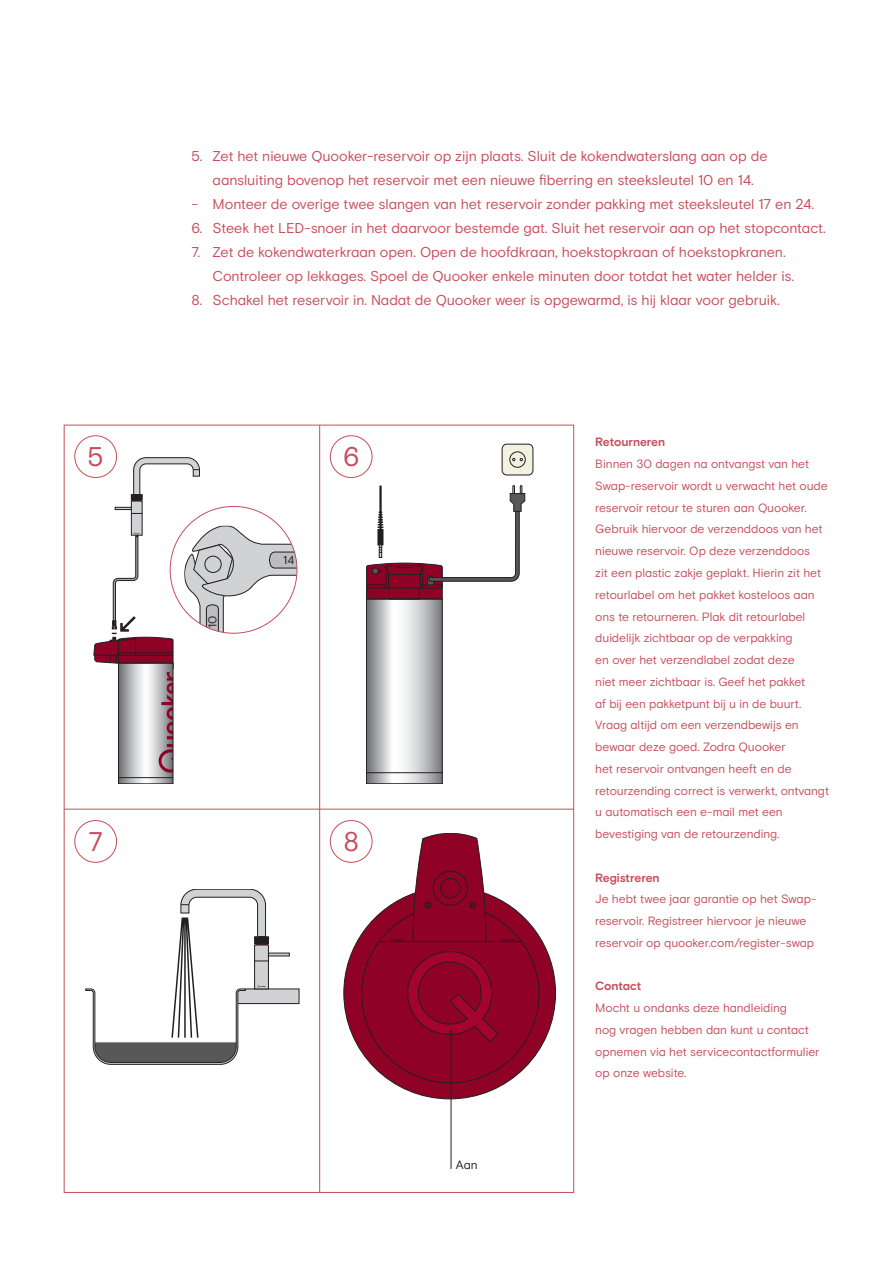
<style>
.page{position:relative;width:893px;height:1263px;background:#fff}
.page>*{position:absolute;margin:0;border:0;box-sizing:border-box;transform-origin:0 0}
.Body_tekst_9_5pt{font:27px "Basis Grotesque Pro";color:#c64e5c}
.Body_tekst_9_5pt-2{font:14.25px/24px "Basis Grotesque Pro";letter-spacing:-.01em;color:#c64e5c;text-align:center}
.Kleine_body_tekst_8pt{font:12px/21.8px "Basis Grotesque Pro";letter-spacing:-.005em;color:#c64e5c}
.Kleine_body_tekst_8pt-2{font:700 12px "Basis Grotesque Pro";letter-spacing:-.005em;color:#c64e5c}
.t1{font:12px "Basis Grotesque Pro";color:#231f20}
.t2{font:11.55px "Basis Grotesque Pro";color:#231f20}
</style>
<div class="page">
<hr style="left:319px;top:425px;width:1px;height:767px;background:#c64e5c">
<hr style="left:64px;top:809px;width:510px;height:1px;background:#c64e5c">
<div style="left:74px;top:435px;width:43px;height:43px;border:1px solid #c64e5c;border-radius:50%"></div>
<div style="left:74px;top:820px;width:43px;height:43px;border:1px solid #c64e5c;border-radius:50%"></div>
<div style="left:330px;top:435px;width:42px;height:43px;border:1px solid #c64e5c;border-radius:50%"></div>
<div style="left:330px;top:820px;width:42px;height:43px;border:1px solid #c64e5c;border-radius:50%"></div>
<svg style="left:344px;top:833px;width:212px;height:266px"></svg>
<hr style="left:451px;top:1029px;width:1px;height:140px;background:#231f20">
<div style="left:502px;top:444px;width:31px;height:31px;background:#f3f1df;border-radius:5px"></div>
<div style="left:502px;top:444px;width:31px;height:31px;border:1px solid #231f20;border-radius:5px"></div>
<div style="left:510px;top:452px;width:15px;height:15px;border:1px solid #231f20;border-radius:50%"></div>
<svg style="left:512px;top:458px;width:11px;height:3px"></svg>
<svg style="left:366px;top:485px;width:159px;height:299px"></svg>
<svg style="left:86px;top:889px;width:213px;height:175px"></svg>
<div style="left:131px;top:501px;width:11px;height:34px;background:#d1d2d4"></div>
<div style="left:131px;top:501px;width:11px;height:34px;border:1px solid #231f20"></div>
<svg style="left:115px;top:458px;width:85px;height:56px"></svg>
<svg style="left:94px;top:526px;width:203px;height:258px"></svg>
<div style="left:205px;top:556px;width:16px;height:16px;background:#d1d2d4;border-radius:50%"></div>
<div style="left:205px;top:556px;width:16px;height:17px;border:1px solid #231f20;border-radius:50%"></div>
<p class="Body_tekst_9_5pt" style="left:88px;top:441px;width:18px">5</p>
<p class="Body_tekst_9_5pt" style="left:88px;top:825px;width:16px">7</p>
<p class="Body_tekst_9_5pt-2" style="left:191px;top:144px;width:578px">5. Zet het nieuwe Quooker-reservoir op zijn plaats. Sluit de kokendwaterslang aan op de aansluiting bovenop het reservoir met een nieuwe fiberring en steeksleutel 10 en 14.</p>
<p class="Body_tekst_9_5pt-2" style="left:191px;top:192px;width:624px">- Monteer de overige twee slangen van het reservoir zonder pakking met steeksleutel 17 en 24.</p>
<p class="Body_tekst_9_5pt-2" style="left:191px;top:216px;width:636px">6. Steek het LED-snoer in het daarvoor bestemde gat. Sluit het reservoir aan op het stopcontact.</p>
<p class="Body_tekst_9_5pt-2" style="left:213px;top:240px;width:583px;text-align:left;text-indent:-21px">7. Zet de kokendwaterkraan open. Open de hoofdkraan, hoekstopkraan of hoekstopkranen.<br>Controleer op lekkages. Spoel de Quooker enkele minuten door totdat het water helder is.</p>
<p class="Body_tekst_9_5pt-2" style="left:191px;top:288px;width:590px">8. Schakel het reservoir in. Nadat de Quooker weer is opgewarmd, is hij klaar voor gebruik.</p>
<p class="t2" style="left:206px;top:628px;width:14px;rotate:-90deg">10</p>
<p class="t2" style="left:283px;top:553px;width:13px">14</p>
<p class="Body_tekst_9_5pt" style="left:343px;top:441px;width:18px">6</p>
<p class="Body_tekst_9_5pt" style="left:343px;top:825px;width:17px">8</p>
<p class="t1" style="left:456px;top:1158px;width:23px">Aan</p>
<p class="Kleine_body_tekst_8pt-2" style="left:595px;top:435px;width:72px">Retourneren</p>
<p class="Kleine_body_tekst_8pt" style="left:595px;top:453px;width:235px">Binnen 30 dagen na ontvangst van het Swap-reservoir wordt u verwacht het oude reservoir retour te sturen aan Quooker.<br>Gebruik hiervoor de verzenddoos van het nieuwe reservoir. Op deze verzenddoos<br>zit een plastic zakje geplakt. Hierin zit het retourlabel om het pakket kosteloos aan ons te retourneren. Plak dit retourlabel duidelijk zichtbaar op de verpakking<br>en over het verzendlabel zodat deze<br>niet meer zichtbaar is. Geef het pakket<br>af bij een pakketpunt bij u in de buurt.<br>Vraag altijd om een verzendbewijs en bewaar deze goed. Zodra Quooker<br>het reservoir ontvangen heeft en de retourzending correct is verwerkt, ontvangt u automatisch een e-mail met een bevestiging van de retourzending.</p>
<p class="Kleine_body_tekst_8pt-2" style="left:595px;top:870px;width:66px">Registreren</p>
<p class="Kleine_body_tekst_8pt" style="left:595px;top:888px;width:223px">Je hebt twee jaar garantie op het Swap&shy;reservoir. Registreer hiervoor je nieuwe reservoir op quooker.com/register-swap</p>
<p class="Kleine_body_tekst_8pt-2" style="left:595px;top:979px;width:47px">Contact</p>
<p class="Kleine_body_tekst_8pt" style="left:595px;top:997px;width:226px">Mocht u ondanks deze handleiding<br>nog vragen hebben dan kunt u contact opnemen via het servicecontactformulier op onze website.</p>
</div>
